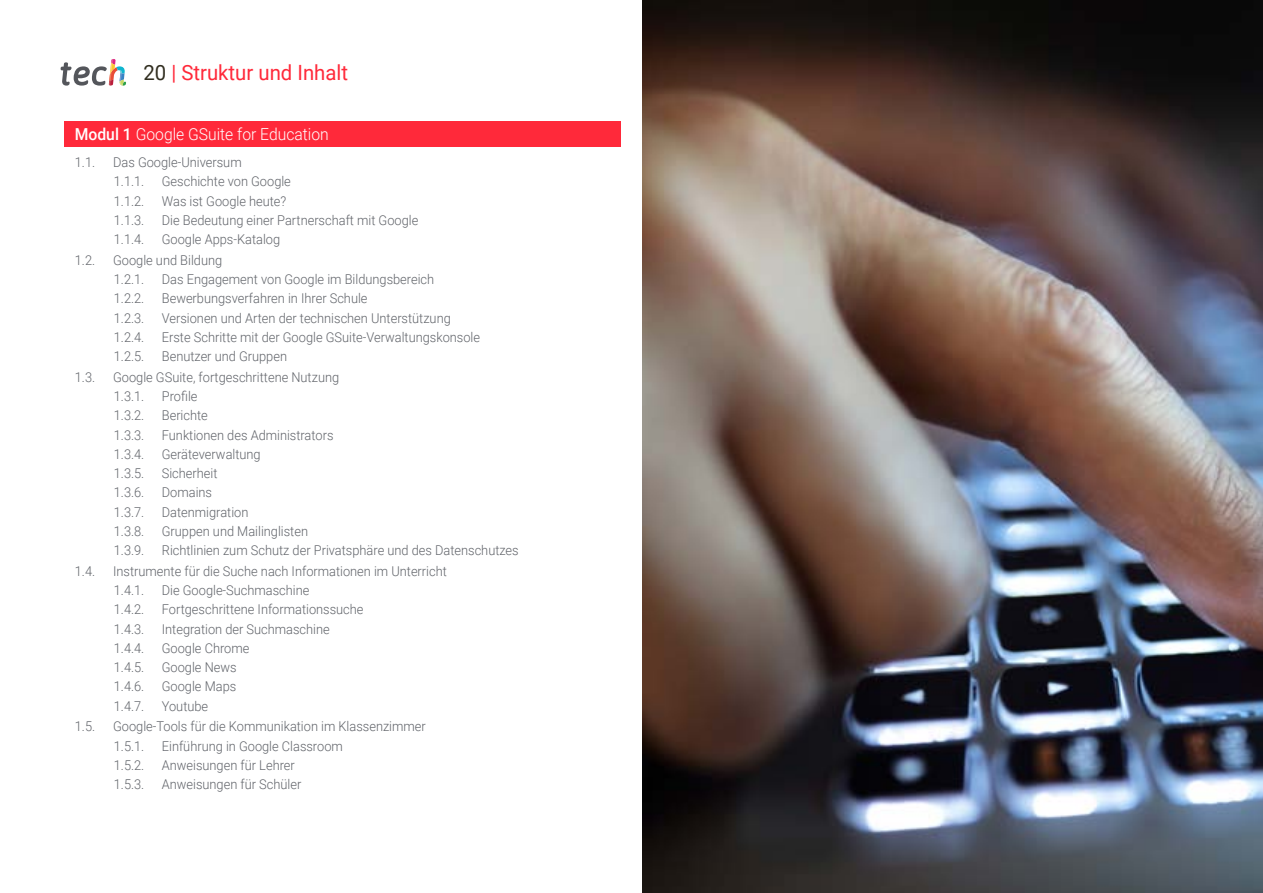
<style>
.page{position:relative;width:1263px;height:893px;background:#fff}
.page>*{position:absolute;margin:0;border:0;box-sizing:border-box;transform-origin:0 0}
.t1{font:21px "Roboto";color:#ff293a}
.t2{font:300 16.5px "Roboto";color:#fff;scale:.95 1}
.t3{font:300 13.5px/19.2px "Roboto";color:#61646a;scale:.95 1}
.s1{color:#312e20}
.s2{font-weight:500}
</style>
<div class="page">
<img style="left:642px;top:0;width:621px;height:893px">
<svg style="left:61px;top:59px;width:65px;height:27px"></svg>
<div style="left:64px;top:121px;width:557px;height:25px;background:#ff293a"></div>
<h1 class="t1" style="left:144px;top:57px;width:206px"><span class="s1">20</span> | Struktur und Inhalt</h1>
<p class="t2" style="left:75px;top:123px;width:269px"><span class="s2">Modul 1</span> Google GSuite for Education</p>
<p class="t3" style="left:75px;top:152px;width:23px">1.1.</p>
<p class="t3" style="left:113px;top:152px;width:137px">Das Google-Universum<br>1.1.1.</p>
<p class="t3" style="left:162px;top:171px;width:137px">Geschichte von Google</p>
<p class="t3" style="left:114px;top:191px;width:34px">1.1.2.</p>
<p class="t3" style="left:162px;top:191px;width:133px">Was ist Google heute?</p>
<p class="t3" style="left:114px;top:210px;width:34px">1.1.3.</p>
<p class="t3" style="left:162px;top:210px;width:271px">Die Bedeutung einer Partnerschaft mit Google</p>
<p class="t3" style="left:114px;top:229px;width:34px">1.1.4.</p>
<p class="t3" style="left:162px;top:229px;width:126px">Google Apps-Katalog</p>
<p class="t3" style="left:75px;top:250px;width:23px">1.2.</p>
<p class="t3" style="left:113px;top:250px;width:116px">Google und Bildung<br>1.2.1.</p>
<p class="t3" style="left:162px;top:269px;width:288px">Das Engagement von Google im Bildungsbereich</p>
<p class="t3" style="left:114px;top:288px;width:34px">1.2.2.</p>
<p class="t3" style="left:162px;top:288px;width:218px">Bewerbungsverfahren in Ihrer Schule</p>
<p class="t3" style="left:114px;top:308px;width:34px">1.2.3.</p>
<p class="t3" style="left:162px;top:308px;width:306px">Versionen und Arten der technischen Unterstützung</p>
<p class="t3" style="left:114px;top:327px;width:34px">1.2.4.</p>
<p class="t3" style="left:162px;top:327px;width:336px">Erste Schritte mit der Google GSuite-Verwaltungskonsole</p>
<p class="t3" style="left:114px;top:346px;width:34px">1.2.5.</p>
<p class="t3" style="left:162px;top:346px;width:133px">Benutzer und Gruppen</p>
<p class="t3" style="left:75px;top:367px;width:23px">1.3.</p>
<p class="t3" style="left:113px;top:367px;width:239px">Google GSuite, fortgeschrittene Nutzung<br>1.3.1.</p>
<p class="t3" style="left:162px;top:386px;width:39px">Profile</p>
<p class="t3" style="left:114px;top:405px;width:34px">1.3.2.</p>
<p class="t3" style="left:162px;top:405px;width:50px">Berichte</p>
<p class="t3" style="left:114px;top:425px;width:34px">1.3.3.</p>
<p class="t3" style="left:162px;top:425px;width:182px">Funktionen des Administrators</p>
<p class="t3" style="left:114px;top:444px;width:34px">1.3.4.</p>
<p class="t3" style="left:162px;top:444px;width:106px">Geräteverwaltung</p>
<p class="t3" style="left:114px;top:463px;width:34px">1.3.5.</p>
<p class="t3" style="left:162px;top:463px;width:60px">Sicherheit</p>
<p class="t3" style="left:114px;top:482px;width:34px">1.3.6.</p>
<p class="t3" style="left:162px;top:482px;width:54px">Domains</p>
<p class="t3" style="left:114px;top:502px;width:34px">1.3.7.</p>
<p class="t3" style="left:162px;top:502px;width:93px">Datenmigration</p>
<p class="t3" style="left:114px;top:521px;width:34px">1.3.8.</p>
<p class="t3" style="left:162px;top:521px;width:155px">Gruppen und Mailinglisten</p>
<p class="t3" style="left:114px;top:540px;width:34px">1.3.9.</p>
<p class="t3" style="left:162px;top:540px;width:377px">Richtlinien zum Schutz der Privatsphäre und des Datenschutzes</p>
<p class="t3" style="left:75px;top:561px;width:23px">1.4.</p>
<p class="t3" style="left:113px;top:561px;width:353px">Instrumente für die Suche nach Informationen im Unterricht<br>1.4.1.</p>
<p class="t3" style="left:162px;top:580px;width:157px">Die Google-Suchmaschine</p>
<p class="t3" style="left:114px;top:599px;width:34px">1.4.2.</p>
<p class="t3" style="left:162px;top:599px;width:214px">Fortgeschrittene Informationssuche</p>
<p class="t3" style="left:114px;top:619px;width:34px">1.4.3.</p>
<p class="t3" style="left:162px;top:619px;width:178px">Integration der Suchmaschine</p>
<p class="t3" style="left:114px;top:638px;width:34px">1.4.4.</p>
<p class="t3" style="left:162px;top:638px;width:94px">Google Chrome</p>
<p class="t3" style="left:114px;top:657px;width:34px">1.4.5.</p>
<p class="t3" style="left:162px;top:657px;width:80px">Google News</p>
<p class="t3" style="left:114px;top:676px;width:34px">1.4.6.</p>
<p class="t3" style="left:162px;top:676px;width:80px">Google Maps</p>
<p class="t3" style="left:114px;top:696px;width:34px">1.4.7.</p>
<p class="t3" style="left:162px;top:696px;width:50px">Youtube</p>
<p class="t3" style="left:75px;top:716px;width:23px">1.5.</p>
<p class="t3" style="left:113px;top:716px;width:331px">Google-Tools für die Kommunikation im Klassenzimmer<br>1.5.1.</p>
<p class="t3" style="left:162px;top:736px;width:192px">Einführung in Google Classroom</p>
<p class="t3" style="left:114px;top:755px;width:34px">1.5.2.</p>
<p class="t3" style="left:162px;top:755px;width:141px">Anweisungen für Lehrer</p>
<p class="t3" style="left:114px;top:774px;width:34px">1.5.3.</p>
<p class="t3" style="left:162px;top:774px;width:148px">Anweisungen für Schüler</p>
</div>
